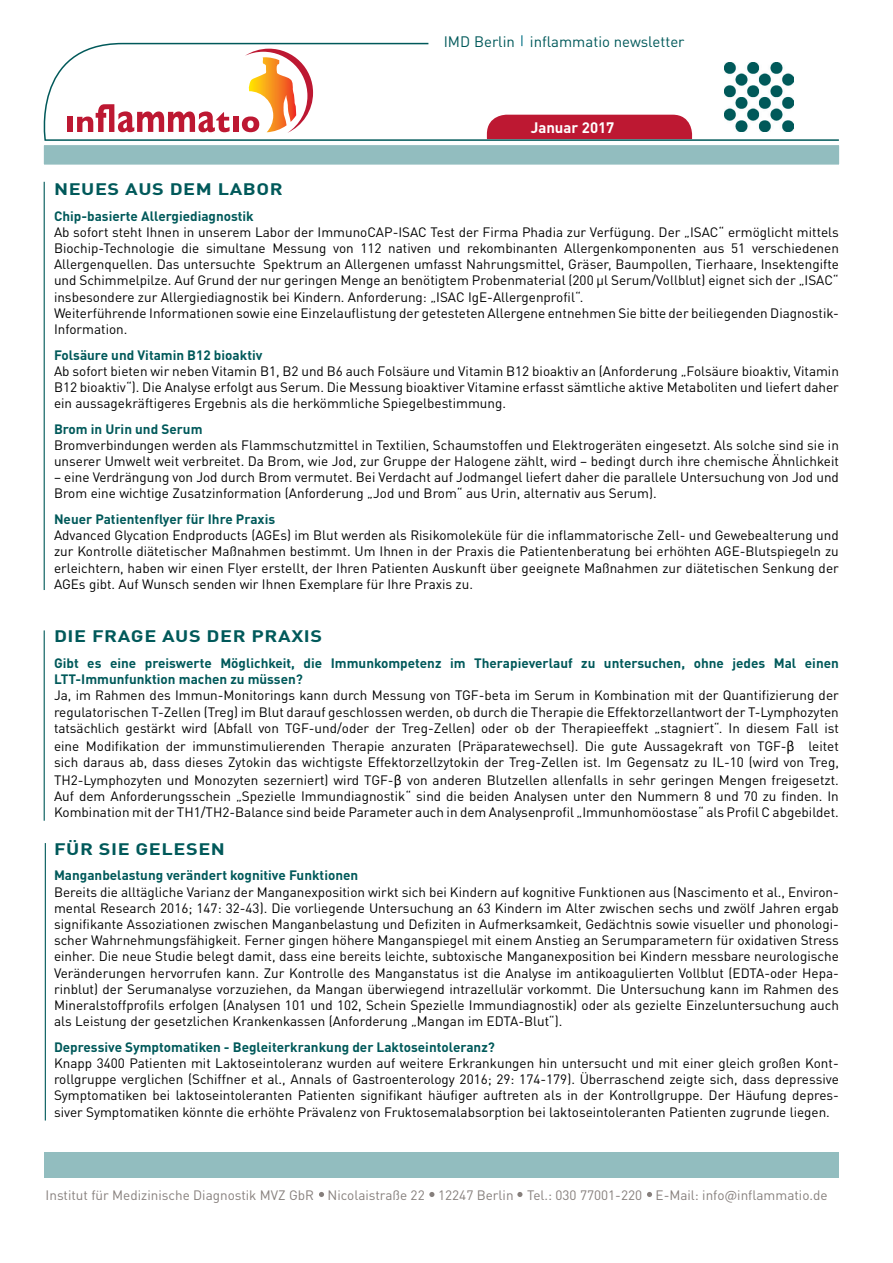
<style>
.page{position:relative;width:893px;height:1263px;background:#fff}
.page>*{position:absolute;margin:0;border:0;box-sizing:border-box;transform-origin:0 0}
.t1{font:700 16.5px "DIN Pro";letter-spacing:.03em;color:#00595a;scale:1.2 1}
.t2{font:15px "DIN Pro";color:#00595a}
.t3{font:700 15px "DIN Pro";color:#fff}
.t4{font:13.5px/16.2px "DIN Pro";color:#000;text-align:justify}
.t5{font:700 13.5px/16.2px "DIN Pro";color:#00595a}
.t6{font:13.5px "DIN Pro";color:#867f7c}
.s1{font-family:"Calibri";font-size:15px}
</style>
<div class="page">
<div style="left:45px;top:1152px;width:794px;height:26px;background:#92bdbf"></div>
<div style="left:38px;top:139px;width:807px;height:32px;background:#92bdbf;border:6px solid #fff"></div>
<hr style="left:44px;top:182px;width:1px;height:408px;background:#00595a">
<hr style="left:45px;top:843px;width:1px;height:277px;background:#00595a">
<hr style="left:44px;top:630px;width:1px;height:191px;background:#00595a">
<svg style="left:38px;top:42px;width:802px;height:100px"></svg>
<svg style="left:319px;top:1192px;width:5px;height:5px"></svg>
<svg style="left:429px;top:1192px;width:5px;height:5px"></svg>
<svg style="left:517px;top:1192px;width:5px;height:5px"></svg>
<svg style="left:647px;top:1192px;width:5px;height:5px"></svg>
<p class="t2" style="left:444px;top:30px;width:242px">IMD Berlin inflammatio newsletter</p>
<p class="t3" style="left:531px;top:115px;width:85px">Januar 2017</p>
<p class="t1" style="left:54px;top:175px;width:192px">NEUES AUS DEM LABOR</p>
<p class="t5" style="left:54px;top:206px;width:201px">Chip-basierte Allergiediagnostik</p>
<p class="t4" style="left:54px;top:222px;width:786px;text-align:left">Ab sofort steht Ihnen in unserem Labor der ImmunoCAP-ISAC Test der Firma Phadia zur Verfügung. Der „ISAC“ ermöglicht mittels Biochip-Technologie die simultane Messung von 112 nativen und rekombinanten Allergenkomponenten aus 51 verschiedenen Allergenquellen. Das untersuchte Spektrum an Allergenen umfasst Nahrungsmittel, Gräser, Baumpollen, Tierhaare, Insektengifte und Schimmelpilze. Auf Grund der nur geringen Menge an benötigtem Probenmaterial (200 µl Serum/Vollblut) eignet sich der „ISAC“ insbesondere zur Allergiediagnostik bei Kindern. Anforderung: „ISAC IgE-Allergenprofil“.<br>Weiterführende Informationen sowie eine Einzelauflistung der getesteten Allergene entnehmen Sie bitte der beiliegenden Diagnostik-Information.</p>
<p class="t5" style="left:54px;top:345px;width:210px">Folsäure und Vitamin B12 bioaktiv</p>
<p class="t4" style="left:54px;top:361px;width:786px">Ab sofort bieten wir neben Vitamin B1, B2 und B6 auch Folsäure und Vitamin B12 bioaktiv an (Anforderung „Folsäure bioaktiv, Vitamin B12 bioaktiv“). Die Analyse erfolgt aus Serum. Die Messung bioaktiver Vitamine erfasst sämtliche aktive Metaboliten und liefert daher ein aussagekräftigeres Ergebnis als die herkömmliche Spiegelbestimmung.</p>
<p class="t5" style="left:54px;top:419px;width:150px">Brom in Urin und Serum</p>
<p class="t4" style="left:54px;top:435px;width:786px">Bromverbindungen werden als Flammschutzmittel in Textilien, Schaumstoffen und Elektrogeräten eingesetzt. Als solche sind sie in unserer Umwelt weit verbreitet. Da Brom, wie Jod, zur Gruppe der Halogene zählt, wird – bedingt durch ihre chemische Ähnlichkeit</p>
<p class="t4" style="left:54px;top:468px;width:786px">– eine Verdrängung von Jod durch Brom vermutet. Bei Verdacht auf Jodmangel liefert daher die parallele Untersuchung von Jod und<br>Brom eine wichtige Zusatzinformation (Anforderung „Jod und Brom“ aus Urin, alternativ aus Serum).</p>
<p class="t5" style="left:54px;top:509px;width:223px">Neuer Patientenflyer für Ihre Praxis</p>
<p class="t4" style="left:54px;top:526px;width:786px">Advanced Glycation Endproducts (AGEs) im Blut werden als Risikomoleküle für die inflammatorische Zell- und Gewebealterung und zur Kontrolle diätetischer Maßnahmen bestimmt. Um Ihnen in der Praxis die Patientenberatung bei erhöhten AGE-Blutspiegeln zu erleichtern, haben wir einen Flyer erstellt, der Ihren Patienten Auskunft über geeignete Maßnahmen zur diätetischen Senkung der AGEs gibt. Auf Wunsch senden wir Ihnen Exemplare für Ihre Praxis zu.</p>
<p class="t1" style="left:54px;top:623px;width:225px">DIE FRAGE AUS DER PRAXIS</p>
<p class="t5" style="left:54px;top:653px;width:786px">Gibt es eine preiswerte Möglichkeit, die Immunkompetenz im Therapieverlauf zu untersuchen, ohne jedes Mal einen<br>LTT-Immunfunktion machen zu müssen?</p>
<p class="t4" style="left:54px;top:686px;width:786px">Ja, im Rahmen des Immun-Monitorings kann durch Messung von TGF-beta im Serum in Kombination mit der Quantifizierung der regulatorischen T-Zellen (Treg) im Blut darauf geschlossen werden, ob durch die Therapie die Effektorzellantwort der T-Lymphozyten tatsächlich gestärkt wird (Abfall von TGF-und/oder der Treg-Zellen) oder ob der Therapieeffekt „stagniert“. In diesem Fall ist</p>
<p class="t4" style="left:54px;top:736px;width:786px">eine Modifikation der immunstimulierenden Therapie anzuraten (Präparatewechsel). Die gute Aussagekraft von TGF-<span class="s1">β</span> leitet sich daraus ab, dass dieses Zytokin das wichtigste Effektorzellzytokin der Treg-Zellen ist. Im Gegensatz zu IL-10 (wird von Treg,</p>
<p class="t4" style="left:54px;top:771px;width:786px">TH2-Lymphozyten und Monozyten sezerniert) wird TGF-<span class="s1">β</span> von anderen Blutzellen allenfalls in sehr geringen Mengen freigesetzt.<br>Auf dem Anforderungsschein „Spezielle Immundiagnostik“ sind die beiden Analysen unter den Nummern 8 und 70 zu finden. In Kombination mit der TH1/TH2-Balance sind beide Parameter auch in dem Analysenprofil „Immunhomöostase“ als Profil C abgebildet.</p>
<p class="t1" style="left:54px;top:835px;width:144px">FÜR SIE GELESEN</p>
<p class="t5" style="left:54px;top:866px;width:306px">Manganbelastung verändert kognitive Funktionen</p>
<p class="t4" style="left:54px;top:882px;width:786px">Bereits die alltägliche Varianz der Manganexposition wirkt sich bei Kindern auf kognitive Funktionen aus (Nascimento et al., Environ&shy;mental Research 2016; 147: 32-43). Die vorliegende Untersuchung an 63 Kindern im Alter zwischen sechs und zwölf Jahren ergab signifikante Assoziationen zwischen Manganbelastung und Defiziten in Aufmerksamkeit, Gedächtnis sowie visueller und phonologi&shy;scher Wahrnehmungsfähigkeit. Ferner gingen höhere Manganspiegel mit einem Anstieg an Serumparametern für oxidativen Stress einher. Die neue Studie belegt damit, dass eine bereits leichte, subtoxische Manganexposition bei Kindern messbare neurologische Veränderungen hervorrufen kann. Zur Kontrolle des Manganstatus ist die Analyse im antikoagulierten Vollblut (EDTA-oder Hepa&shy;rinblut) der Serumanalyse vorzuziehen, da Mangan überwiegend intrazellulär vorkommt. Die Untersuchung kann im Rahmen des Mineralstoffprofils erfolgen (Analysen 101 und 102, Schein Spezielle Immundiagnostik) oder als gezielte Einzeluntersuchung auch als Leistung der gesetzlichen Krankenkassen (Anforderung „Mangan im EDTA-Blut“).</p>
<p class="t5" style="left:54px;top:1037px;width:442px">Depressive Symptomatiken - Begleiterkrankung der Laktoseintoleranz?</p>
<p class="t4" style="left:54px;top:1053px;width:786px">Knapp 3400 Patienten mit Laktoseintoleranz wurden auf weitere Erkrankungen hin untersucht und mit einer gleich großen Kont&shy;rollgruppe verglichen (Schiffner et al., Annals of Gastroenterology 2016; 29: 174-179). Überraschend zeigte sich, dass depressive Symptomatiken bei laktoseintoleranten Patienten signifikant häufiger auftreten als in der Kontrollgruppe. Der Häufung depres&shy;siver Symptomatiken könnte die erhöhte Prävalenz von Fruktosemalabsorption bei laktoseintoleranten Patienten zugrunde liegen.</p>
<p class="t6" style="left:46px;top:1184px;width:783px">Institut für Medizinische Diagnostik MVZ GbR Nicolaistraße 22 12247 Berlin Tel.: 030 77001-220 E-Mail: info@inflammatio.de</p>
</div>
